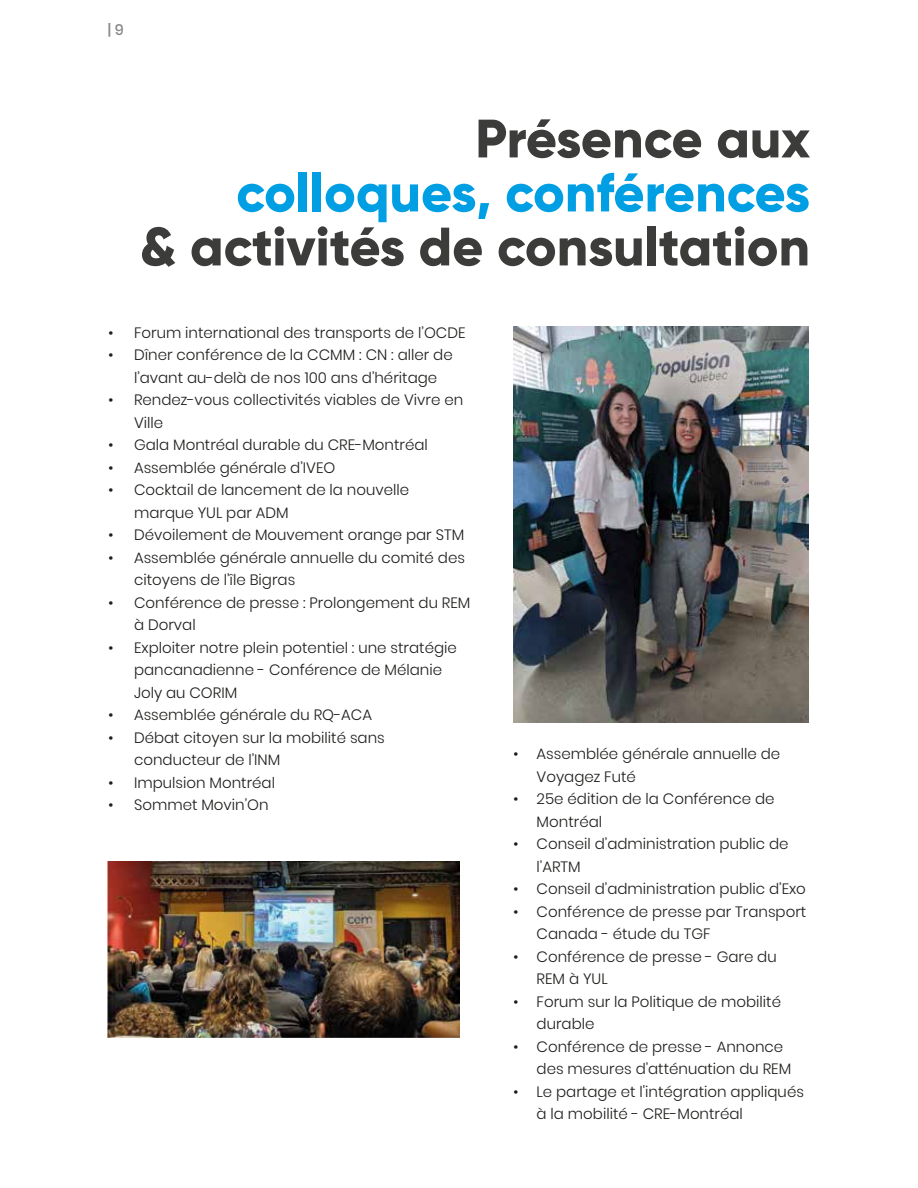
<style>
.page{position:relative;width:918px;height:1188px;background:#fff}
.page>*{position:absolute;margin:0;border:0;box-sizing:border-box;transform-origin:0 0}
.t1{font:800 54px "Gilroy";color:#3c3c3b}
.t2{font:800 54px "Gilroy";color:#009fe3}
.t3{font:300 15px/22.5px "Poppins";color:#1d1d1b}
.t4{font:500 15px "Poppins";color:#878787}
</style>
<div class="page">
<img style="left:514px;top:327px;width:295px;height:395px">
<img style="left:107px;top:862px;width:352px;height:175px">
<p class="t4" style="left:108px;top:21px;width:17px">| 9</p>
<h1 class="t1" style="left:475px;top:105px;width:336px">Présence aux</h1>
<h1 class="t2" style="left:236px;top:159px;width:575px">colloques, conférences</h1>
<h1 class="t1" style="left:140px;top:213px;width:672px">&amp; activités de consultation</h1>
<p class="t3" style="left:109px;top:321px;width:6px">• •</p>
<p class="t3" style="left:109px;top:389px;width:6px">•</p>
<p class="t3" style="left:109px;top:434px;width:6px;text-align:justify">• • •</p>
<p class="t3" style="left:109px;top:524px;width:6px">• •</p>
<p class="t3" style="left:109px;top:591px;width:6px">•</p>
<p class="t3" style="left:109px;top:636px;width:6px">•</p>
<p class="t3" style="left:109px;top:704px;width:6px">• •</p>
<p class="t3" style="left:109px;top:771px;width:6px">• •</p>
<p class="t3" style="left:134px;top:321px;width:338px">Forum international des transports de l’OCDE<br>Dîner conférence de la CCMM : CN : aller de l’avant au-delà de nos 100 ans d’héritage<br>Rendez-vous collectivités viables de Vivre en<br>Ville<br>Gala Montréal durable du CRE-Montréal<br>Assemblée générale d’IVEO<br>Cocktail de lancement de la nouvelle marque YUL par ADM<br>Dévoilement de Mouvement orange par STM<br>Assemblée générale annuelle du comité des citoyens de l’île Bigras<br>Conférence de presse : Prolongement du REM à Dorval<br>Exploiter notre plein potentiel : une stratégie pancanadienne - Conférence de Mélanie<br>Joly au CORIM<br>Assemblée générale du RQ-ACA<br>Débat citoyen sur la mobilité sans conducteur de l’INM<br>Impulsion Montréal<br>Sommet Movin’On</p>
<p class="t3" style="left:514px;top:743px;width:6px">•</p>
<p class="t3" style="left:514px;top:788px;width:6px">•</p>
<p class="t3" style="left:514px;top:833px;width:6px">•</p>
<p class="t3" style="left:514px;top:878px;width:6px">• •</p>
<p class="t3" style="left:514px;top:945px;width:6px">•</p>
<p class="t3" style="left:514px;top:990px;width:6px">•</p>
<p class="t3" style="left:514px;top:1035px;width:6px">•</p>
<p class="t3" style="left:514px;top:1080px;width:6px">•</p>
<p class="t3" style="left:537px;top:743px;width:271px">Assemblée générale annuelle de<br>Voyagez Futé<br>25e édition de la Conférence de<br>Montréal<br>Conseil d’administration public de l’ARTM<br>Conseil d’administration public d’Exo<br>Conférence de presse par Transport<br>Canada - étude du TGF<br>Conférence de presse - Gare du<br>REM à YUL<br>Forum sur la Politique de mobilité durable<br>Conférence de presse - Annonce des mesures d’atténuation du REM<br>Le partage et l'intégration appliqués à la mobilité - CRE-Montréal</p>
</div>
